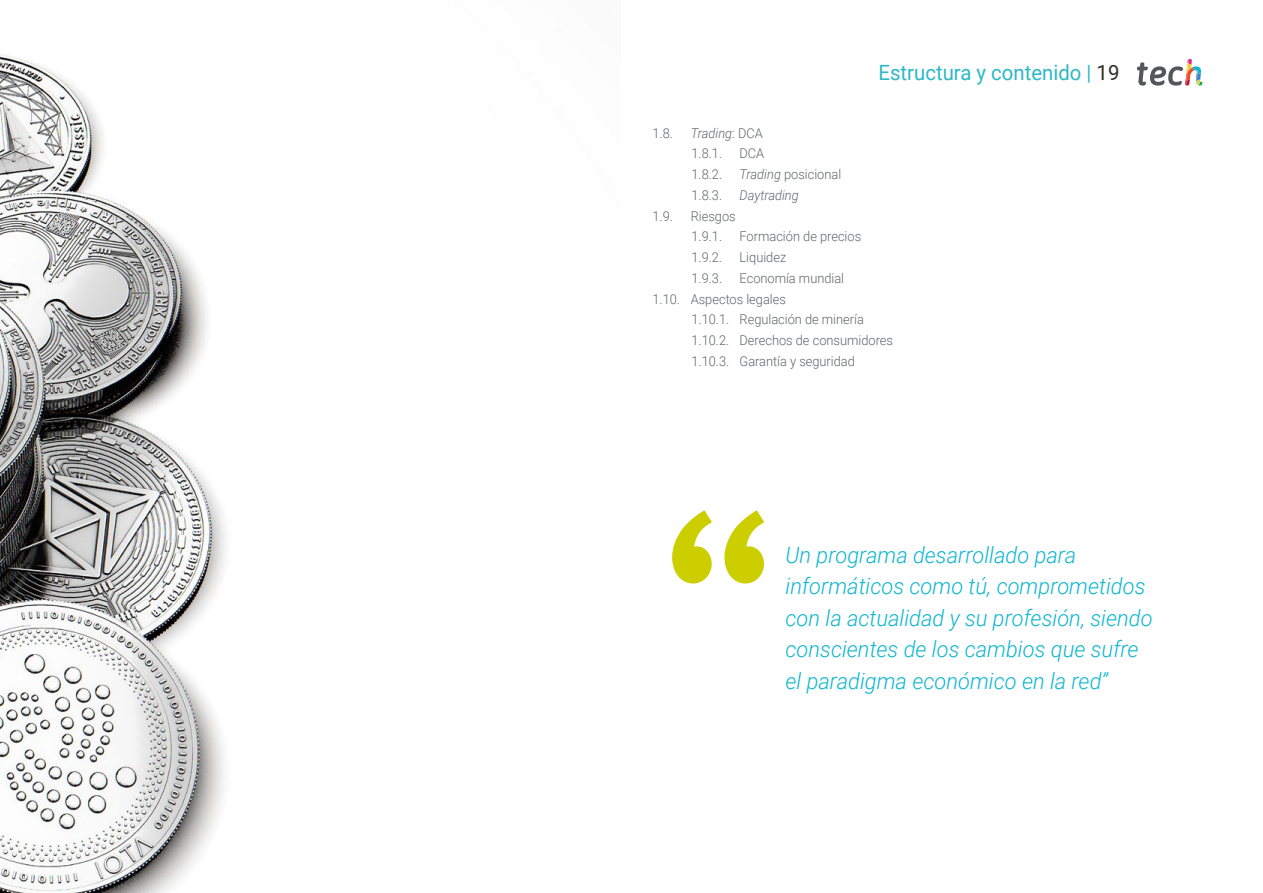
<style>
.page{position:relative;width:1263px;height:893px;background:#fff}
.page>*{position:absolute;margin:0;border:0;box-sizing:border-box;transform-origin:0 0}
.t1{font:italic 300 22.5px/31.5px "Roboto";color:#0fb6cf}
.t2{font:21px "Roboto";color:#2db8c5}
.t3{font:300 13.5px/20.7px "Roboto";color:#61646a;scale:.95 1}
.t4{font:italic 300 13.5px "Roboto";color:#61646a;scale:.95 1}
.s1{font-style:italic}
.s2{color:#312e20}
</style>
<div class="page">
<svg style="left:1137px;top:59px;width:65px;height:27px"></svg>
<img style="left:0;top:54px;width:226px;height:839px">
<svg style="left:672px;top:510px;width:92px;height:73px"></svg>
<p class="t3" style="left:652px;top:122px;width:23px">1.8.</p>
<p class="t3" style="left:691px;top:122px;width:77px"><span class="s1">Trading</span>: DCA<br>1.8.1.</p>
<p class="t3" style="left:739px;top:143px;width:28px">DCA</p>
<p class="t3" style="left:691px;top:164px;width:34px">1.8.2.</p>
<p class="t3" style="left:739px;top:164px;width:108px"><span class="s1">Trading</span> posicional</p>
<p class="t3" style="left:691px;top:184px;width:34px">1.8.3.</p>
<p class="t4" style="left:739px;top:186px;width:64px">Daytrading</p>
<p class="t3" style="left:652px;top:205px;width:23px">1.9.</p>
<p class="t3" style="left:691px;top:205px;width:49px">Riesgos<br>1.9.1.</p>
<p class="t3" style="left:739px;top:226px;width:129px">Formación de precios</p>
<h2 class="t2" style="left:878px;top:57px;width:242px">Estructura y contenido | <span class="s2">19</span></h2>
<p class="t3" style="left:691px;top:247px;width:34px">1.9.2.</p>
<p class="t3" style="left:739px;top:247px;width:51px">Liquidez</p>
<p class="t3" style="left:691px;top:267px;width:34px">1.9.3.</p>
<p class="t3" style="left:652px;top:267px;width:203px;text-indent:87px">Economía mundial<br>1.10. Aspectos legales</p>
<p class="t3" style="left:691px;top:309px;width:214px">1.10.1. Regulación de minería<br>1.10.2. Derechos de consumidores<br>1.10.3. Garantía y seguridad</p>
<h1 class="t1" style="left:785px;top:538px;width:369px">Un programa desarrollado para informáticos como tú, comprometidos con la actualidad y su profesión, siendo conscientes de los cambios que sufre el paradigma económico en la red”</h1>
</div>
